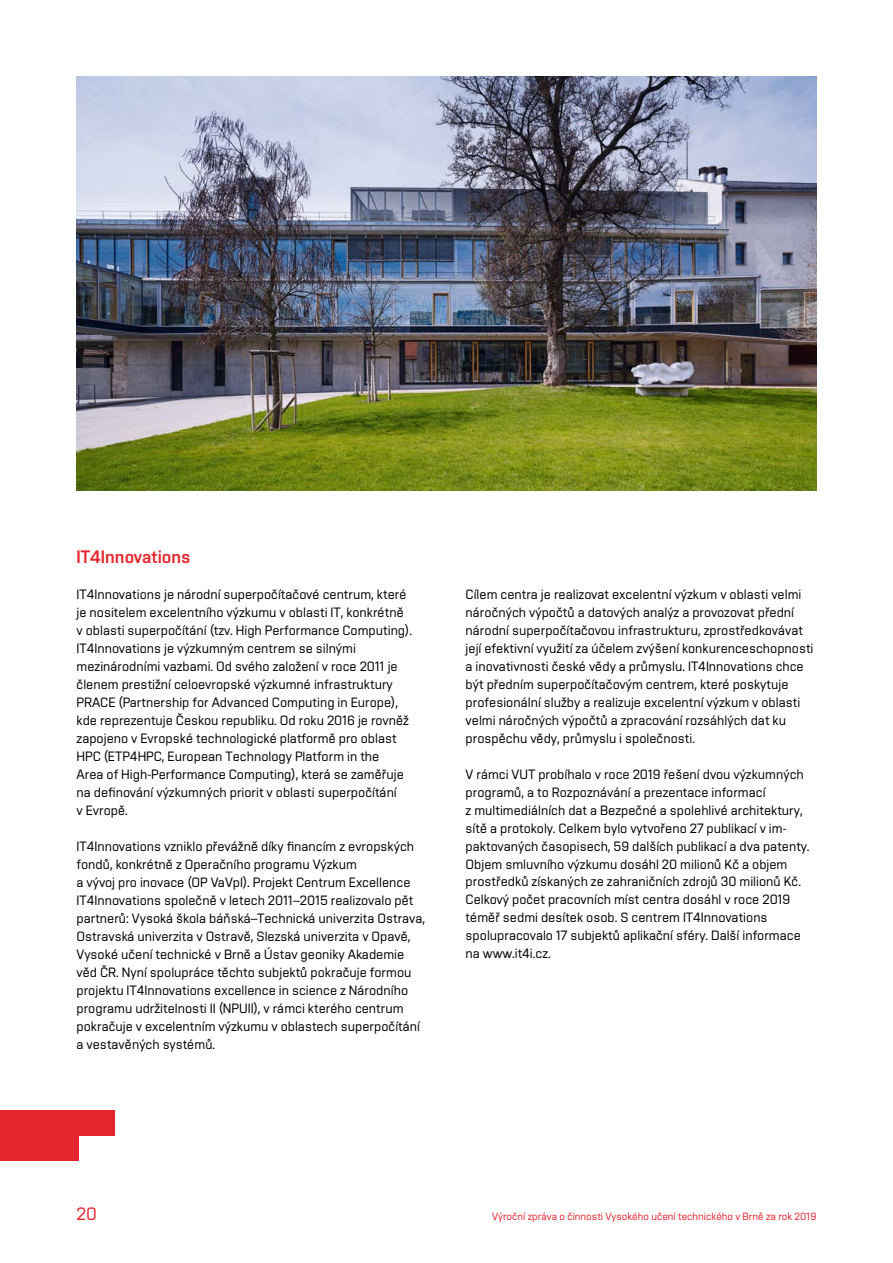
<style>
.page{position:relative;width:893px;height:1263px;background:#fff}
.page>*{position:absolute;margin:0;border:0;box-sizing:border-box;transform-origin:0 0}
.t1{font:18px "Vafle VUT";color:#e6262f}
.t2{font:18px "Vafle Light VUT";color:#e6262f}
.t3{font:13.5px/18px "Vafle Light VUT";color:#000}
.t4{font:10.5px "Vafle Light VUT";color:#e6262f}
</style>
<div class="page">
<img style="left:77px;top:77px;width:739px;height:414px">
<div style="left:0;top:1135px;width:78px;height:26px;background:#e6262f"></div>
<div style="left:0;top:1110px;width:115px;height:25px;background:#e6262f"></div>
<h1 class="t1" style="left:77px;top:546px;width:116px">IT4Innovations</h1>
<p class="t3" style="left:77px;top:585px;width:337px">IT4Innovations je národní superpočítačové centrum, které je nositelem excelentního výzkumu v oblasti IT, konkrétně v oblasti superpočítání (tzv. High Performance Computing).<br>IT4Innovations je výzkumným centrem se silnými mezinárodními vazbami. Od svého založení v roce 2011 je členem prestižní celoevropské výzkumné infrastruktury PRACE (Partnership for Advanced Computing in Europe), kde reprezentuje Českou republiku. Od roku 2016 je rovněž zapojeno v Evropské technologické platformě pro oblast HPC (ETP4HPC, European Technology Platform in the<br>Area of High-Performance Computing), která se zaměřuje na definování výzkumných priorit v oblasti superpočítání<br>v Evropě.</p>
<p class="t3" style="left:77px;top:837px;width:350px">IT4Innovations vzniklo převážně díky financím z evropských fondů, konkrétně z Operačního programu Výzkum<br>a vývoj pro inovace (OP VaVpI). Projekt Centrum Excellence IT4Innovations společně v letech 2011–2015 realizovalo pět partnerů: Vysoká škola báňská–Technická univerzita Ostrava, Ostravská univerzita v Ostravě, Slezská univerzita v Opavě, Vysoké učení technické v Brně a Ústav geoniky Akademie věd ČR. Nyní spolupráce těchto subjektů pokračuje formou projektu IT4Innovations excellence in science z Národního programu udržitelnosti II (NPUII), v rámci kterého centrum pokračuje v excelentním výzkumu v oblastech superpočítání a vestavěných systémů.</p>
<p class="t3" style="left:466px;top:585px;width:349px">Cílem centra je realizovat excelentní výzkum v oblasti velmi náročných výpočtů a datových analýz a provozovat přední národní superpočítačovou infrastrukturu, zprostředkovávat její efektivní využití za účelem zvýšení konkurenceschopnosti a inovativnosti české vědy a průmyslu. IT4Innovations chce být předním superpočítačovým centrem, které poskytuje profesionální služby a realizuje excelentní výzkum v oblasti velmi náročných výpočtů a zpracování rozsáhlých dat ku prospěchu vědy, průmyslu i společnosti.</p>
<p class="t3" style="left:466px;top:765px;width:345px">V rámci VUT probíhalo v roce 2019 řešení dvou výzkumných programů, a to Rozpoznávání a prezentace informací<br>z multimediálních dat a Bezpečné a spolehlivé architektury, sítě a protokoly. Celkem bylo vytvořeno 27 publikací v im&shy;paktovaných časopisech, 59 dalších publikací a dva patenty.<br>Objem smluvního výzkumu dosáhl 20 milionů Kč a objem prostředků získaných ze zahraničních zdrojů 30 milionů Kč.<br>Celkový počet pracovních míst centra dosáhl v roce 2019 téměř sedmi desítek osob. S centrem IT4Innovations spolupracovalo 17 subjektů aplikační sféry. Další informace na www.it4i.cz.</p>
<h1 class="t2" style="left:77px;top:1204px;width:22px">20</h1>
<p class="t4" style="left:492px;top:1211px;width:326px">Výroční zpráva o činnosti Vysokého učení technického v Brně za rok 2019</p>
</div>
